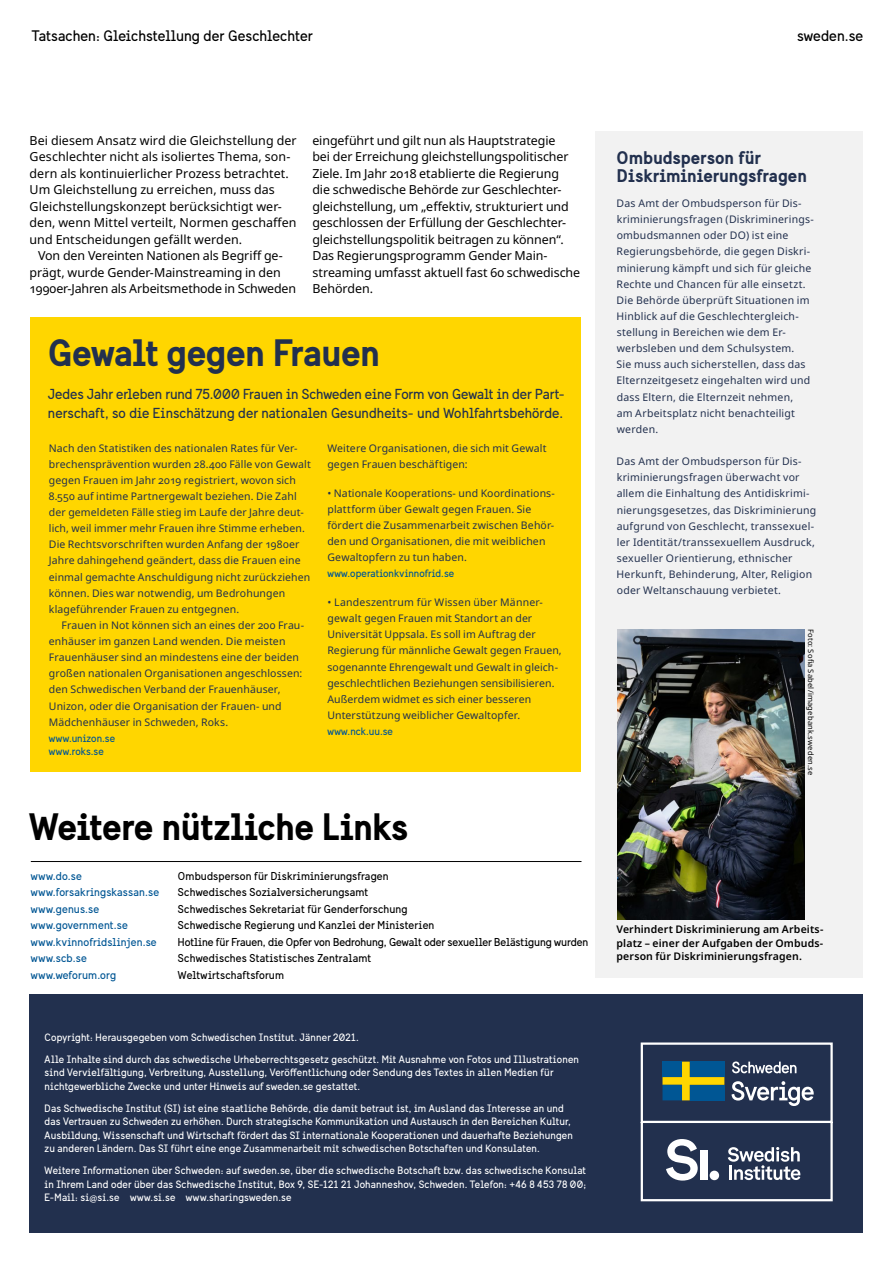
<style>
.page{position:relative;width:893px;height:1263px;background:#fff}
.page>*{position:absolute;margin:0;border:0;box-sizing:border-box;transform-origin:0 0}
.Header_2{font:700 37.5px "Sweden Sans";letter-spacing:-.025em;color:#000}
.Fact_box__yellow___H{font:700 37.5px "Sweden Sans";letter-spacing:-.02em;color:#22304e}
.Fact_column__Header{font:700 18px/18px "Sweden Sans";letter-spacing:-.005em;color:#22304e}
.t1{font:15px "Sweden Sans";color:#000}
.Fact_box__yellow___I{font:14.25px/19.5px "Sweden Sans";color:#22304e}
.Body_copy_indent{font:12.45px/16.5px "Noto Sans";letter-spacing:-.005em;color:#000}
.Body_copy{font:12.45px/16.5px "Noto Sans";letter-spacing:.005em;color:#000}
.Useful_links{font:11.25px "Sweden Sans";letter-spacing:.01em;color:#000}
.Useful_links-2{font:11.25px "Sweden Sans";letter-spacing:.015em;color:#005694}
.Useful_links-3{font:11.25px "Sweden Sans";letter-spacing:-.01em;color:#000}
.Fact_column__Body{font:10.5px/16.2px "Noto Sans";letter-spacing:.015em;color:#22304e}
.Colophon{font:10.5px/13.5px "Sweden Sans";letter-spacing:.015em;color:#fff}
.Image__Caption{font:600 10.5px/13.5px "Noto Sans";letter-spacing:.015em;color:#000;text-align:justify}
.Fact_column__Body-2{font:10.5px "Sweden Sans";letter-spacing:.005em;color:#005694}
.Image__Photo_byline{font:7.5px "Noto Sans";letter-spacing:.025em;color:#000}
</style>
<div class="page">
<div style="left:30px;top:317px;width:550px;height:455px;background:#ffd600"></div>
<div style="left:595px;top:132px;width:268px;height:846px;background:#f2f2f2"></div>
<div style="left:30px;top:994px;width:833px;height:239px;background:#22304e"></div>
<hr style="left:31px;top:861px;width:550px;height:1px;background:#000">
<img style="left:617px;top:629px;width:187px;height:291px">
<svg style="left:640px;top:1042px;width:193px;height:160px"></svg>
<h3 class="t1" style="left:32px;top:27px;width:282px">Tatsachen: Gleichstellung der Geschlechter</h3>
<h3 class="t1" style="left:797px;top:27px;width:68px">sweden.se</h3>
<p class="Body_copy" style="left:30px;top:132px;width:269px">Bei diesem Ansatz wird die Gleichstellung der Geschlechter nicht als isoliertes Thema, son&shy;dern als kontinuierlicher Prozess betrachtet.<br>Um Gleichstellung zu erreichen, muss das Gleichstellungskonzept berücksichtigt wer&shy;den, wenn Mittel verteilt, Normen geschaffen und Entscheidungen gefällt werden.</p>
<p class="Body_copy_indent" style="left:30px;top:248px;width:268px;text-indent:9px">Von den Vereinten Nationen als Begriff ge&shy;prägt, wurde Gender-Mainstreaming in den<br>1990er-Jahren als Arbeitsmethode in Schweden</p>
<p class="Body_copy_indent" style="left:312px;top:132px;width:269px">eingeführt und gilt nun als Hauptstrategie<br>bei der Erreichung gleichstellungspolitischer Ziele. Im Jahr 2018 etablierte die Regierung<br>die schwedische Behörde zur Geschlechter&shy;gleichstellung, um „effektiv, strukturiert und geschlossen der Erfüllung der Geschlechter&shy;gleichstellungspolitik beitragen zu können“.<br>Das Regierungsprogramm Gender Main&shy;streaming umfasst aktuell fast 60 schwedische Behörden.</p>
<p class="Fact_box__yellow___H" style="left:48px;top:329px;width:334px">Gewalt gegen Frauen</p>
<p class="Fact_box__yellow___I" style="left:48px;top:384px;width:518px">Jedes Jahr erleben rund 75.000 Frauen in Schweden eine Form von Gewalt in der Part&shy;nerschaft, so die Einschätzung der nationalen Gesundheits- und Wohlfahrtsbehörde.</p>
<p class="Fact_column__Body" style="left:327px;top:440px;width:221px">Weitere Organisationen, die sich mit Gewalt gegen Frauen beschäftigen:</p>
<p class="Fact_column__Body" style="left:327px;top:485px;width:229px">• Nationale Kooperations- und Koordinations&shy;plattform über Gewalt gegen Frauen. Sie fördert die Zusammenarbeit zwischen Behör&shy;den und Organisationen, die mit weiblichen Gewaltopfern zu tun haben.</p>
<p class="Fact_column__Body-2" style="left:327px;top:567px;width:128px">www.operationkvinnofrid.se</p>
<p class="Fact_column__Body" style="left:327px;top:594px;width:236px">• Landeszentrum für Wissen über Männer&shy;gewalt gegen Frauen mit Standort an der Universität Uppsala. Es soll im Auftrag der Regierung für männliche Gewalt gegen Frauen, sogenannte Ehrengewalt und Gewalt in gleich&shy;geschlechtlichen Beziehungen sensibilisieren.<br>Außerdem widmet es sich einer besseren Unterstützung weiblicher Gewaltopfer.</p>
<p class="Fact_column__Body-2" style="left:327px;top:725px;width:67px">www.nck.uu.se</p>
<p class="Fact_column__Body" style="left:49px;top:440px;width:263px">Nach den Statistiken des nationalen Rates für Ver&shy;brechensprävention wurden 28.400 Fälle von Gewalt gegen Frauen im Jahr 2019 registriert, wovon sich 8.550 auf intime Partnergewalt beziehen. Die Zahl der gemeldeten Fälle stieg im Laufe der Jahre deut&shy;lich, weil immer mehr Frauen ihre Stimme erheben.<br>Die Rechtsvorschriften wurden Anfang der 1980er Jahre dahingehend geändert, dass die Frauen eine einmal gemachte Anschuldigung nicht zurückziehen können. Dies war notwendig, um Bedrohungen klageführender Frauen zu entgegnen.</p>
<p class="Fact_column__Body" style="left:49px;top:617px;width:257px;text-indent:13px">Frauen in Not können sich an eines der 200 Frau&shy;enhäuser im ganzen Land wenden. Die meisten Frauenhäuser sind an mindestens eine der beiden großen nationalen Organisationen angeschlossen: den Schwedischen Verband der Frauenhäuser, Unizon, oder die Organisation der Frauen- und Mädchenhäuser in Schweden, Roks.</p>
<p class="Fact_column__Body-2" style="left:49px;top:732px;width:68px">www.unizon.se</p>
<p class="Fact_column__Body-2" style="left:49px;top:745px;width:56px">www.roks.se</p>
<p class="Header_2" style="left:29px;top:803px;width:381px">Weitere nützliche Links</p>
<p class="Useful_links-2" style="left:31px;top:869px;width:52px">www.do.se</p>
<p class="Useful_links" style="left:178px;top:869px;width:212px">Ombudsperson für Diskriminierungsfragen</p>
<p class="Useful_links-2" style="left:31px;top:886px;width:130px">www.forsakringskassan.se</p>
<p class="Useful_links" style="left:178px;top:886px;width:192px">Schwedisches Sozialversicherungsamt</p>
<p class="Useful_links-2" style="left:31px;top:902px;width:70px">www.genus.se</p>
<p class="Useful_links" style="left:178px;top:902px;width:231px">Schwedisches Sekretariat für Genderforschung</p>
<p class="Useful_links-2" style="left:31px;top:919px;width:98px">www.government.se</p>
<p class="Useful_links" style="left:178px;top:919px;width:258px">Schwedische Regierung und Kanzlei der Ministerien</p>
<p class="Useful_links-2" style="left:31px;top:935px;width:127px">www.kvinnofridslinjen.se</p>
<p class="Useful_links-3" style="left:178px;top:935px;width:412px">Hotline für Frauen, die Opfer von Bedrohung, Gewalt oder sexueller Belästigung wurden</p>
<p class="Useful_links-2" style="left:31px;top:952px;width:57px">www.scb.se</p>
<p class="Useful_links" style="left:178px;top:952px;width:195px">Schwedisches Statistisches Zentralamt</p>
<p class="Useful_links-2" style="left:31px;top:968px;width:87px">www.weforum.org</p>
<p class="Useful_links" style="left:178px;top:968px;width:108px">Weltwirtschaftsforum</p>
<p class="Colophon" style="left:45px;top:1030px;width:316px">Copyright: Herausgegeben vom Schwedischen Institut. Jänner 2021.</p>
<p class="Colophon" style="left:45px;top:1052px;width:536px">Alle Inhalte sind durch das schwedische Urheberrechtsgesetz geschützt. Mit Ausnahme von Fotos und Illustrationen sind Vervielfältigung, Verbreitung, Ausstellung, Veröffentlichung oder Sendung des Textes in allen Medien für nichtgewerbliche Zwecke und unter Hinweis auf sweden.se gestattet.</p>
<p class="Colophon" style="left:45px;top:1101px;width:530px">Das Schwedische Institut (SI) ist eine staatliche Behörde, die damit betraut ist, im Ausland das Interesse an und das Vertrauen zu Schweden zu erhöhen. Durch strategische Kommunikation und Austausch in den Bereichen Kultur, Ausbildung, Wissenschaft und Wirtschaft fördert das SI internationale Kooperationen und dauerhafte Beziehungen zu anderen Ländern. Das SI führt eine enge Zusammenarbeit mit schwedischen Botschaften und Konsulaten.</p>
<p class="Colophon" style="left:45px;top:1164px;width:543px;text-align:justify">Weitere Informationen über Schweden: auf sweden.se, über die schwedische Botschaft bzw. das schwedische Konsulat in Ihrem Land oder über das Schwedische Institut, Box 9, SE-121 21 Johanneshov, Schweden. Telefon: +46 8 453 78 00; E-Mail: si@si.se www.si.se www.sharingsweden.se</p>
<p class="Fact_column__Header" style="left:617px;top:149px;width:192px">Ombudsperson für<br>Diskriminierungsfragen</p>
<p class="Fact_column__Body" style="left:617px;top:195px;width:198px">Das Amt der Ombudsperson für Dis&shy;kriminierungsfragen (Diskriminerings&shy;ombudsmannen oder DO) ist eine Regierungsbehörde, die gegen Diskri&shy;minierung kämpft und sich für gleiche Rechte und Chancen für alle einsetzt.</p>
<p class="Fact_column__Body" style="left:617px;top:292px;width:195px">Die Behörde überprüft Situationen im Hinblick auf die Geschlechtergleich&shy;stellung in Bereichen wie dem Er&shy;werbsleben und dem Schulsystem.<br>Sie muss auch sicherstellen, dass das Elternzeitgesetz eingehalten wird und dass Eltern, die Elternzeit nehmen, am Arbeitsplatz nicht benachteiligt werden.</p>
<p class="Fact_column__Body" style="left:617px;top:453px;width:201px">Das Amt der Ombudsperson für Dis&shy;kriminierungsfragen überwacht vor allem die Einhaltung des Antidiskrimi&shy;nierungsgesetzes, das Diskriminierung aufgrund von Geschlecht, transsexuel&shy;ler Identität/transsexuellem Ausdruck, sexueller Orientierung, ethnischer Herkunft, Behinderung, Alter, Religion oder Weltanschauung verbietet.</p>
<p class="Image__Photo_byline" style="left:816px;top:629px;width:148px;rotate:90deg">Foto: Sofia Sabel/imagebank.sweden.se</p>
<p class="Image__Caption" style="left:617px;top:923px;width:208px">Verhindert Diskriminierung am Arbeits&shy;platz – einer der Aufgaben der Ombuds&shy;person für Diskriminierungsfragen.</p>
</div>
